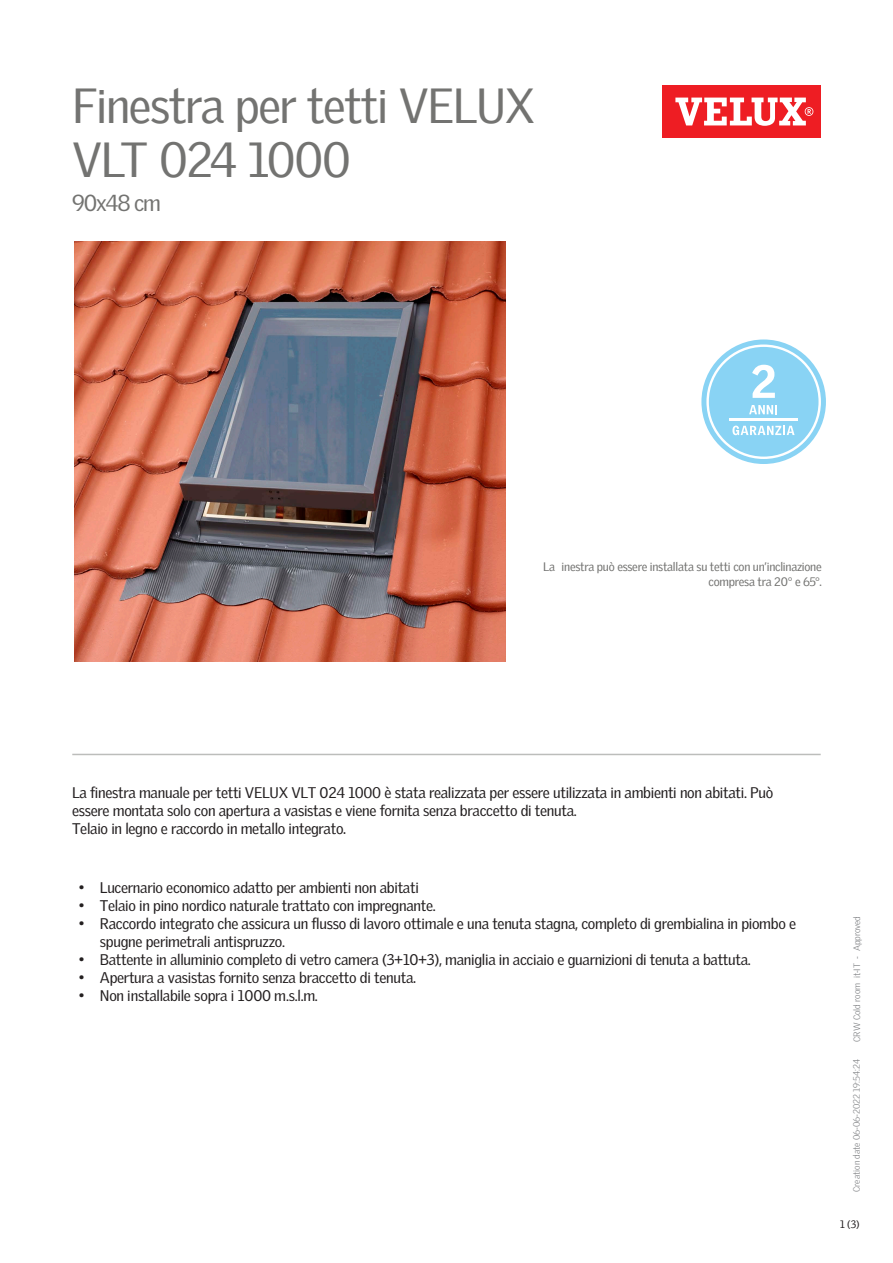
<style>
.page{position:relative;width:893px;height:1263px;background:#fff}
.page>*{position:absolute;margin:0;border:0;box-sizing:border-box;transform-origin:0 0}
.t1{font:48px/54px "Velux Gothic";letter-spacing:-.03em;color:#737371}
.t2{font:22.5px "Velux Gothic";letter-spacing:-.055em;color:#737371}
.Body_Regular{font:15px/18px "Velux Gothic";letter-spacing:-.02em;color:#231f20}
.t3{font:12px/15px "Velux Gothic";letter-spacing:-.02em;color:#737371;text-align:right}
.t4{font:10.5px "Velux Gothic";color:#231f20}
.t5{font:300 9px "Velux Gothic";color:#7c7e81}
</style>
<div class="page">
<div style="left:662px;top:85px;width:159px;height:53px;background:#ee1d23"></div>
<svg style="left:675px;top:98px;width:138px;height:28px"></svg>
<hr style="left:72px;top:754px;width:749px;height:1px;background:#bcbdbb">
<svg style="left:701px;top:339px;width:125px;height:125px"></svg>
<img style="left:75px;top:242px;width:430px;height:419px">
<p class="t1" style="left:72px;top:74px;width:464px">Finestra per tetti VELUX<br>VLT 024 1000</p>
<p class="t2" style="left:72px;top:186px;width:90px">90x48 cm</p>
<p class="t3" style="left:543px;top:558px;width:280px">La inestra può essere installata su tetti con un’inclinazione compresa tra 20° e 65°.</p>
<p class="Body_Regular" style="left:72px;top:782px;width:703px">La finestra manuale per tetti VELUX VLT 024 1000 è stata realizzata per essere utilizzata in ambienti non abitati. Può essere montata solo con apertura a vasistas e viene fornita senza braccetto di tenuta.<br>Telaio in legno e raccordo in metallo integrato.</p>
<p class="Body_Regular" style="left:79px;top:878px;width:342px">• Lucernario economico adatto per ambienti non abitati</p>
<p class="Body_Regular" style="left:79px;top:896px;width:359px">• Telaio in pino nordico naturale trattato con impregnante.</p>
<p class="Body_Regular" style="left:100px;top:914px;width:698px;text-indent:-21px">• Raccordo integrato che assicura un flusso di lavoro ottimale e una tenuta stagna, completo di grembialina in piombo e spugne perimetrali antispruzzo.</p>
<p class="Body_Regular" style="left:79px;top:950px;width:674px">• Battente in alluminio completo di vetro camera (3+10+3), maniglia in acciaio e guarnizioni di tenuta a battuta.</p>
<p class="Body_Regular" style="left:79px;top:968px;width:339px">• Apertura a vasistas fornito senza braccetto di tenuta.</p>
<p class="Body_Regular" style="left:79px;top:986px;width:241px">• Non installabile sopra i 1000 m.s.l.m.</p>
<p class="t5" style="left:850px;top:1042px;width:127px;rotate:-90deg">CRW Cold room it-IT - Approved</p>
<p class="t5" style="left:850px;top:1192px;width:134px;rotate:-90deg">Creation date 06-06-2022 19:54:24</p>
<p class="t4" style="left:840px;top:1216px;width:21px">1 (3)</p>
</div>
